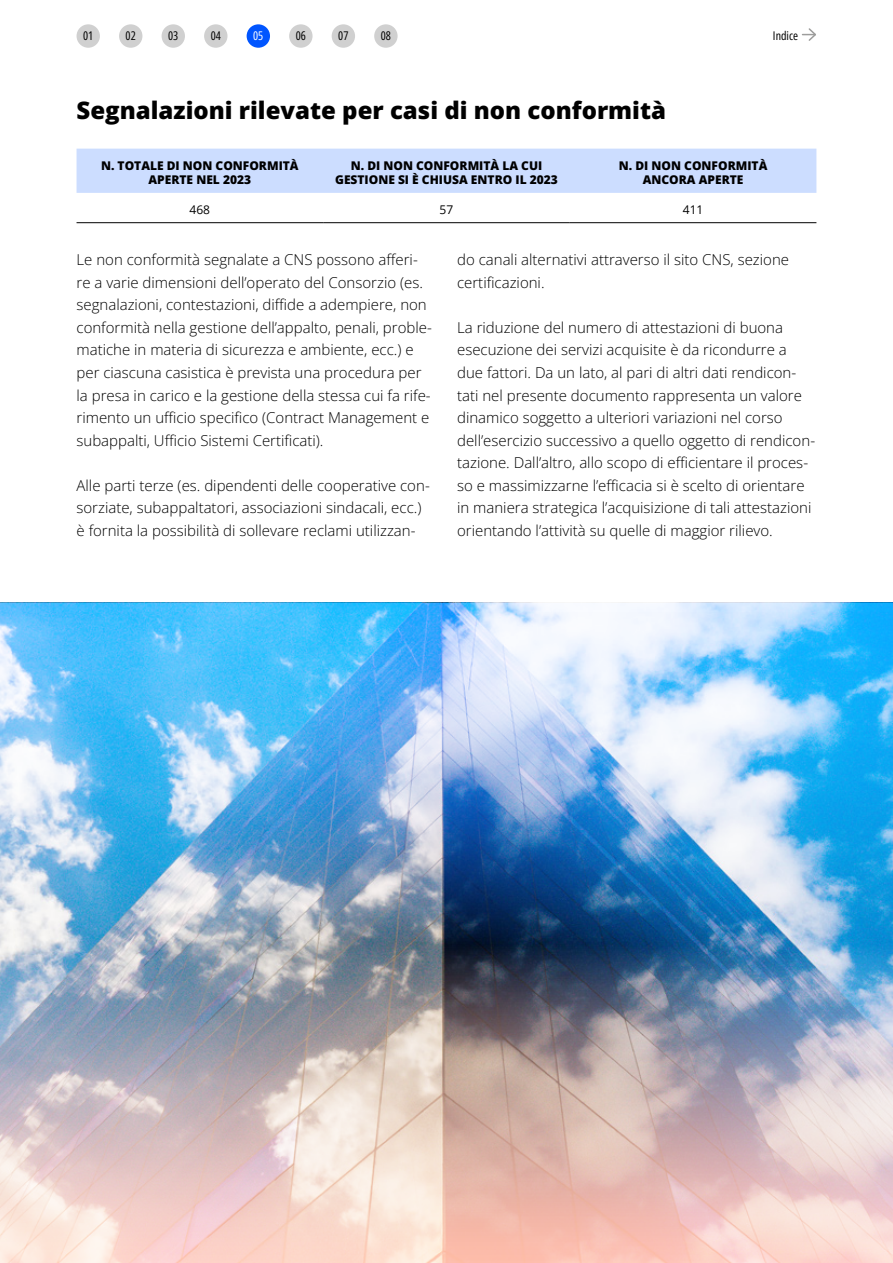
<style>
.page{position:relative;width:893px;height:1263px;background:#fff}
.page>*{position:absolute;margin:0;border:0;box-sizing:border-box;transform-origin:0 0}
.t1{font:800 24px "Open Sans";color:#000}
.t2{font:300 15px/22.5px "Open Sans";color:#000}
.t3{font:800 12px/14.4px "Open Sans";color:#000;text-align:center}
.t4{font:12px "Open Sans Condensed";color:#000}
.t5{font:12px "Open Sans";color:#000}
.t6{font:12px "Open Sans Condensed";color:#fff}
</style>
<div class="page">
<div style="left:162px;top:24px;width:23px;height:24px;background:#d0d0d0;border-radius:50%"></div>
<div style="left:204px;top:24px;width:23px;height:24px;background:#d0d0d0;border-radius:50%"></div>
<div style="left:247px;top:24px;width:23px;height:24px;background:#05f;border-radius:50%"></div>
<div style="left:289px;top:24px;width:24px;height:24px;background:#d0d0d0;border-radius:50%"></div>
<div style="left:332px;top:24px;width:23px;height:24px;background:#d0d0d0;border-radius:50%"></div>
<div style="left:374px;top:24px;width:24px;height:24px;background:#d0d0d0;border-radius:50%"></div>
<svg style="left:802px;top:28px;width:14px;height:13px"></svg>
<div style="left:77px;top:24px;width:23px;height:24px;background:#d0d0d0;border-radius:50%"></div>
<div style="left:119px;top:24px;width:23px;height:24px;background:#d0d0d0;border-radius:50%"></div>
<div style="left:77px;top:149px;width:739px;height:44px;background:#cdf"></div>
<hr style="left:77px;top:222px;width:246px;height:1px;background:#000">
<hr style="left:323px;top:222px;width:247px;height:1px;background:#000">
<hr style="left:570px;top:222px;width:246px;height:1px;background:#000">
<img style="left:0;top:944px;width:893px;height:319px">
<img style="left:0;top:603px;width:893px;height:341px">
<p class="t4" style="left:83px;top:27px;width:12px">01</p>
<p class="t4" style="left:126px;top:27px;width:12px">02</p>
<p class="t4" style="left:168px;top:27px;width:12px">03</p>
<p class="t4" style="left:211px;top:27px;width:12px">04</p>
<p class="t6" style="left:253px;top:27px;width:12px">05</p>
<p class="t4" style="left:296px;top:27px;width:12px">06</p>
<p class="t4" style="left:338px;top:27px;width:12px">07</p>
<p class="t4" style="left:381px;top:27px;width:12px">08</p>
<p class="t4" style="left:773px;top:27px;width:27px">Indice</p>
<h1 class="t1" style="left:77px;top:92px;width:591px">Segnalazioni rilevate per casi di non conformità</h1>
<p class="t3" style="left:101px;top:158px;width:199px">N. TOTALE DI NON CONFORMITÀ<br>APERTE NEL 2023</p>
<p class="t3" style="left:335px;top:158px;width:224px">N. DI NON CONFORMITÀ LA CUI<br>GESTIONE SI È CHIUSA ENTRO IL 2023</p>
<p class="t3" style="left:619px;top:158px;width:150px">N. DI NON CONFORMITÀ<br>ANCORA APERTE</p>
<p class="t5" style="left:190px;top:202px;width:22px">468</p>
<p class="t5" style="left:440px;top:202px;width:15px">57</p>
<p class="t5" style="left:683px;top:202px;width:22px">411</p>
<p class="t2" style="left:77px;top:248px;width:357px">Le non conformità segnalate a CNS possono afferi&shy;re a varie dimensioni dell’operato del Consorzio (es. segnalazioni, contestazioni, diffide a adempiere, non conformità nella gestione dell’appalto, penali, proble&shy;matiche in materia di sicurezza e ambiente, ecc.) e per ciascuna casistica è prevista una procedura per la presa in carico e la gestione della stessa cui fa rife&shy;rimento un ufficio specifico (Contract Management e subappalti, Ufficio Sistemi Certificati).</p>
<p class="t2" style="left:77px;top:474px;width:355px">Alle parti terze (es. dipendenti delle cooperative con&shy;sorziate, subappaltatori, associazioni sindacali, ecc.) è fornita la possibilità di sollevare reclami utilizzan-</p>
<p class="t2" style="left:457px;top:248px;width:333px">do canali alternativi attraverso il sito CNS, sezione certificazioni.</p>
<p class="t2" style="left:457px;top:316px;width:360px">La riduzione del numero di attestazioni di buona esecuzione dei servizi acquisite è da ricondurre a due fattori. Da un lato, al pari di altri dati rendicon&shy;tati nel presente documento rappresenta un valore dinamico soggetto a ulteriori variazioni nel corso dell’esercizio successivo a quello oggetto di rendicon&shy;tazione. Dall’altro, allo scopo di efficientare il proces&shy;so e massimizzarne l’efficacia si è scelto di orientare in maniera strategica l’acquisizione di tali attestazioni orientando l’attività su quelle di maggior rilievo.</p>
</div>
